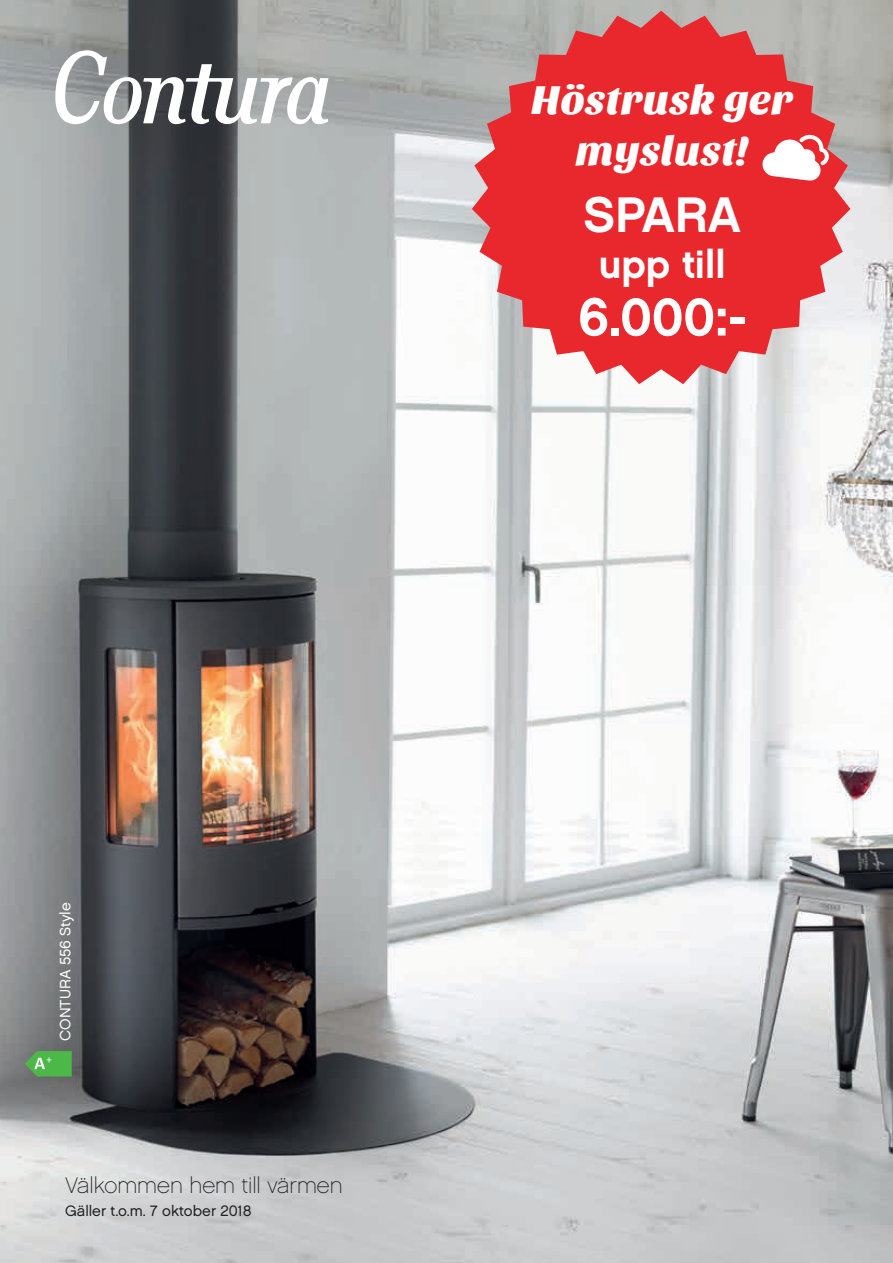
<style>
.page{position:relative;width:893px;height:1263px;background:#fff}
.page>*{position:absolute;margin:0;border:0;box-sizing:border-box;transform-origin:0 0}
.t1{font:54px "Chalet New York Nineteen Sixty";color:#fff}
.t2{font:49.8px "Chalet New York Nineteen Sixty";letter-spacing:-.005em;color:#fff}
.t3{font:42px/50.4px "Sansita One";color:#fff;text-align:center}
.t4{font:39.45px "Chalet New York Nineteen Sixty";color:#fff}
.t5{font:22.5px "Chalet Paris Nineteen Sixty";color:#231f20}
.t6{font:15px "Chalet London Nineteen Sixty";color:#231f20}
.t7{font:15px "Chalet London Nineteen Sixty";color:#fff}
</style>
<div class="page">
<img style="left:0;top:0;width:893px;height:1263px">
<svg style="left:55px;top:50px;width:273px;height:74px"></svg>
<svg style="left:472px;top:11px;width:378px;height:373px;background:#e0575a"></svg>
<svg style="left:762px;top:130px;width:69px;height:51px"></svg>
<svg style="left:25px;top:1051px;width:47px;height:25px"></svg>
<h3 class="t3" style="left:531px;top:75px;width:264px">Höstrusk ger myslust!</h3>
<h2 class="t2" style="left:583px;top:184px;width:159px">SPARA</h2>
<h3 class="t4" style="left:599px;top:239px;width:128px">upp till</h3>
<h1 class="t1" style="left:578px;top:283px;width:169px">6.000:-</h1>
<p class="t7" style="left:56px;top:1041px;width:140px;rotate:-90deg">CONTURA 556 Style</p>
<h3 class="t5" style="left:65px;top:1172px;width:279px">Välkommen hem till värmen</h3>
<p class="t6" style="left:65px;top:1202px;width:188px">Gäller t.o.m. 7 oktober 2018</p>
</div>
